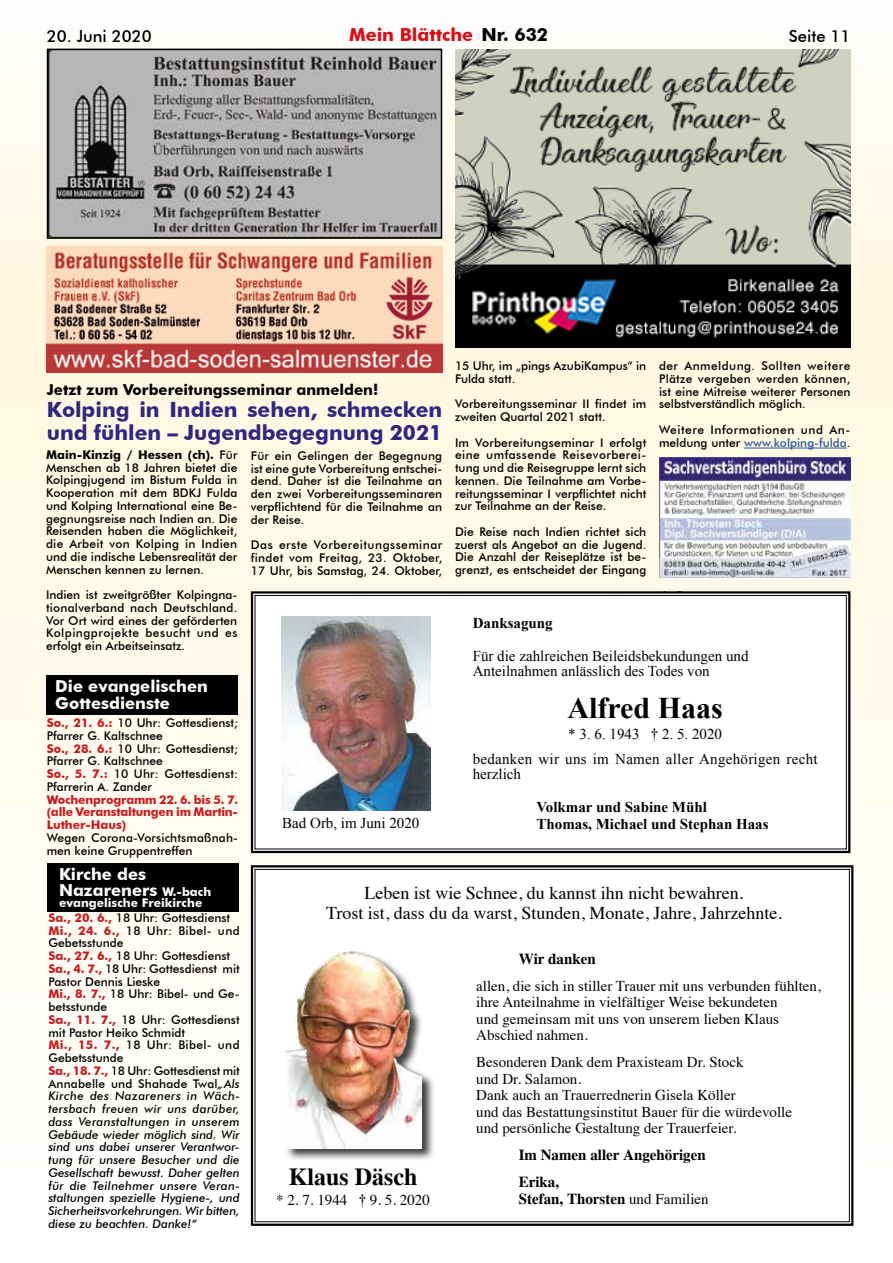
<style>
.page{position:relative;width:893px;height:1263px;background:#fff}
.page>*{position:absolute;margin:0;border:0;box-sizing:border-box;transform-origin:0 0}
.t1{font:700 30px "Times New Roman";color:#000}
.t2{font:700 24px "Times";color:#000}
.t3{font:700 21px/22.5px "Futura BT";color:#312783}
.t4{font:18px/19.5px "Times";color:#000;text-align:center}
.t5{font:700 18px "Futura BT";color:#e30613}
.t6{font:700 16.5px/17.7px "Futura BT";color:#fff}
.t7{font:500 16.5px "Futura BT";color:#000}
.t8{font:15px/16.5px "Times";color:#000}
.t9{font:15px/15px "Times New Roman";color:#000}
.t10{font:700 15px/27px "Times";color:#000}
.t11{font:15px/25.5px "Times New Roman";letter-spacing:.02em;color:#000;text-align:center}
.t12{font:700 15px "Times New Roman";color:#000}
.t13{font:700 15px "Futura BT";color:#000}
.t14{font:500 12px/12.8px "Futura BT";color:#000;text-align:justify}
.t15{font:italic 500 12px/12.8px "Futura BT";color:#000}
.t16{font:700 12px/12.8px "Futura BT";letter-spacing:-.015em;color:#cd1719;text-align:justify}
.t17{font:700 12px/14.9px "Futura BT";color:#fff}
.s1{color:#000}
.s2{color:#275b9b}
.s3{font-weight:700}
.s4{font-weight:700;color:#cd1719}
.s5{font-size:12px}
.s6{color:#cd1719}
.s7{font-weight:500;color:#000}
.s8{font-weight:700;font-style:normal;color:#cd1719}
.s9{font-style:normal}
.s10{font-size:15.15px}
.s11{font-weight:400}
.s12{font-family:"Times New Roman";font-size:15.15px}
</style>
<div class="page">
<img style="left:0;top:48px;width:893px;height:908px">
<hr style="left:744px;top:448px;width:103px;height:1px;background:#275b9b">
<img style="left:455px;top:49px;width:395px;height:298px">
<img style="left:50px;top:52px;width:389px;height:184px">
<div style="left:47px;top:49px;width:395px;height:190px;border:2px solid #000"></div>
<img style="left:659px;top:458px;width:191px;height:119px">
<img style="left:47px;top:247px;width:395px;height:125px">
<div style="left:46px;top:675px;width:191px;height:39px;background:#000"></div>
<div style="left:47px;top:863px;width:192px;height:48px;background:#000"></div>
<svg style="left:250px;top:864px;width:605px;height:362px"></svg>
<div style="left:285px;top:950px;width:150px;height:211px;background:#000;opacity:.75"></div>
<img style="left:286px;top:951px;width:136px;height:197px">
<svg style="left:250px;top:590px;width:602px;height:264px"></svg>
<div style="left:255px;top:595px;width:592px;height:254px;border:1px solid #000"></div>
<img style="left:282px;top:617px;width:149px;height:194px">
<h3 class="t7" style="left:47px;top:26px;width:106px">20. Juni 2020</h3>
<h3 class="t5" style="left:349px;top:24px;width:201px">Mein Blättche <span class="s1">Nr. 632</span></h3>
<h3 class="t7" style="left:789px;top:26px;width:63px">Seite 11</h3>
<p class="t14" style="left:455px;top:359px;width:193px">15 Uhr, im „pings AzubiKampus“ in<br>Fulda statt.</p>
<p class="t14" style="left:455px;top:398px;width:193px">Vorbereitungsseminar II findet im zweiten Quartal 2021 statt.</p>
<p class="t14" style="left:455px;top:436px;width:193px">Im Vorbereitungseminar I erfolgt eine umfassende Reisevorberei&shy;tung und die Reisegruppe lernt sich kennen. Die Teilnahme am Vorbe&shy;reitungsseminar I verpflichtet nicht zur Teilnahme an der Reise.</p>
<p class="t14" style="left:455px;top:525px;width:193px">Die Reise nach Indien richtet sich zuerst als Angebot an die Jugend.<br>Die Anzahl der Reiseplätze ist be&shy;grenzt, es entscheidet der Eingang</p>
<p class="t14" style="left:659px;top:359px;width:193px">der Anmeldung. Sollten weitere Plätze vergeben werden können, ist eine Mitreise weiterer Personen selbstverständlich möglich.</p>
<p class="t14" style="left:659px;top:423px;width:193px">Weitere Informationen und An&shy;meldung unter <span class="s2">www.kolping-fulda</span>.</p>
<p class="t13" style="left:47px;top:380px;width:333px">Jetzt zum Vorbereitungsseminar anmelden!</p>
<h3 class="t3" style="left:47px;top:398px;width:397px">Kolping in Indien sehen, schmecken und fühlen – Jugendbegegnung 2021</h3>
<p class="t14" style="left:251px;top:449px;width:193px">Für ein Gelingen der Begegnung ist eine gute Vorbereitung entschei&shy;dend. Daher ist die Teilnahme an den zwei Vorbereitungsseminaren verpflichtend für die Teilnahme an der Reise.</p>
<p class="t14" style="left:251px;top:538px;width:193px">Das erste Vorbereitungsseminar findet vom Freitag, 23. Oktober, 17 Uhr, bis Samstag, 24. Oktober,</p>
<p class="t14" style="left:46px;top:448px;width:193px"><span class="s3">Main-Kinzig / Hessen (ch).</span> Für Menschen ab 18 Jahren bietet die Kolpingjugend im Bistum Fulda in Kooperation mit dem BDKJ Fulda und Kolping International eine Be&shy;gegnungsreise nach Indien an. Die Reisenden haben die Möglichkeit, die Arbeit von Kolping in Indien und die indische Lebensrealität der Menschen kennen zu lernen.</p>
<p class="t14" style="left:46px;top:588px;width:193px">Indien ist zweitgrößter Kolpingna&shy;tionalverband nach Deutschland.<br>Vor Ort wird eines der geförderten Kolpingprojekte besucht und es erfolgt ein Arbeitseinsatz.</p>
<h3 class="t6" style="left:55px;top:677px;width:154px">Die evangelischen<br>Gottesdienste</h3>
<p class="t14" style="left:47px;top:716px;width:193px;text-align:left"><span class="s4">So., 21. 6.:</span> 10 Uhr: Gottesdienst;<br>Pfarrer G. Kaltschnee<br><span class="s4">So., 28. 6.:</span> 10 Uhr: Gottesdienst;<br>Pfarrer G. Kaltschnee<br><span class="s4">So., 5. 7.:</span> 10 Uhr: Gottesdienst:<br>Pfarrerin A. Zander</p>
<p class="t16" style="left:47px;top:793px;width:193px">Wochenprogramm 22. 6. bis 5. 7. (alle Veranstaltungen im Martin-Luther-Haus)</p>
<p class="t14" style="left:47px;top:831px;width:193px">Wegen Corona-Vorsichtsmaßnah&shy;men keine Gruppentreffen</p>
<h3 class="t6" style="left:59px;top:866px;width:154px;line-height:16.5px">Kirche des<br>Nazareners <span class="s5">W.-bach</span></h3>
<p class="t17" style="left:48px;top:895px;width:183px;text-indent:11px">evangelische Freikirche<br><span class="s6">Sa., 20. 6.,</span> <span class="s7">18 Uhr: Gottesdienst</span></p>
<p class="t15" style="left:48px;top:924px;width:193px"><span class="s8">Mi., 24. 6.,</span> <span class="s9">18 Uhr: Bibel- und<br>Gebetsstunde<br></span><span class="s8">Sa., 27. 6.,</span> <span class="s9">18 Uhr: Gottesdienst<br></span><span class="s8">Sa., 4. 7.,</span> <span class="s9">18 Uhr: Gottesdienst mit<br>Pastor Dennis Lieske<br></span><span class="s8">Mi., 8. 7.,</span> <span class="s9">18 Uhr: Bibel- und Ge&shy;betsstunde<br></span><span class="s8">Sa., 11. 7.,</span> <span class="s9">18 Uhr: Gottesdienst mit Pastor Heiko Schmidt<br></span><span class="s8">Mi., 15. 7.,</span> <span class="s9">18 Uhr: Bibel- und<br>Gebetsstunde<br></span><span class="s8">Sa., 18. 7.,</span> <span class="s9">18 Uhr: Gottesdienst mit<br>Annabelle und Shahade Twal</span>„Als<br>Kirche des Nazareners in Wäch&shy;tersbach freuen wir uns darüber, dass Veranstaltungen in unserem<br>Gebäude wieder möglich sind. Wir sind uns dabei unserer Verantwor&shy;tung für unsere Besucher und die<br>Gesellschaft bewusst. Daher gelten für die Teilnehmer unsere Veran&shy;staltungen spezielle Hygiene-, und<br>Sicherheitsvorkehrungen. Wir bitten, diese zu beachten. Danke!“</p>
<p class="t12" style="left:473px;top:612px;width:82px">Danksagung</p>
<p class="t9" style="left:473px;top:648px;width:277px">Für die zahlreichen Beileidsbekundungen und<br>Anteilnahmen anlässlich des Todes von</p>
<h1 class="t1" style="left:567px;top:687px;width:157px">Alfred Haas</h1>
<p class="t11" style="left:473px;top:721px;width:346px">* 3. 6. 1943 <span class="s10">†</span> 2. 5. 2020<br>bedanken wir uns im Namen aller Angehörigen recht</p>
<p class="t9" style="left:473px;top:767px;width:50px">herzlich</p>
<p class="t12" style="left:536px;top:797px;width:172px">Volkmar und Sabine Mühl</p>
<p class="t9" style="left:282px;top:815px;width:139px">Bad Orb, im Juni 2020</p>
<p class="t12" style="left:536px;top:813px;width:234px">Thomas, Michael und Stephan Haas</p>
<h3 class="t4" style="left:326px;top:882px;width:457px">Leben ist wie Schnee, du kannst ihn nicht bewahren.<br>Trost ist, dass du da warst, Stunden, Monate, Jahre, Jahrzehnte.</h3>
<p class="t10" style="left:519px;top:945px;width:79px">Wir danken</p>
<p class="t8" style="left:476px;top:976px;width:346px">allen, die sich in stiller Trauer mit uns verbunden fühlten, ihre Anteilnahme in vielfältiger Weise bekundeten<br>und gemeinsam mit uns von unserem lieben Klaus Abschied nahmen.</p>
<p class="t8" style="left:476px;top:1053px;width:317px">Besonderen Dank dem Praxisteam Dr. Stock<br>und Dr. Salamon.<br>Dank auch an Trauerrednerin Gisela Köller<br>und das Bestattungsinstitut Bauer für die würdevolle und persönliche Gestaltung der Trauerfeier.</p>
<p class="t10" style="left:519px;top:1141px;width:189px">Im Namen aller Angehörigen<br>Erika,</p>
<p class="t10" style="left:519px;top:1185px;width:192px">Stefan, Thorsten <span class="s11">und Familien</span></p>
<h2 class="t2" style="left:289px;top:1162px;width:130px">Klaus Däsch</h2>
<p class="t8" style="left:276px;top:1190px;width:155px">* 2. 7. 1944 <span class="s12">†</span> 9. 5. 2020</p>
</div>
